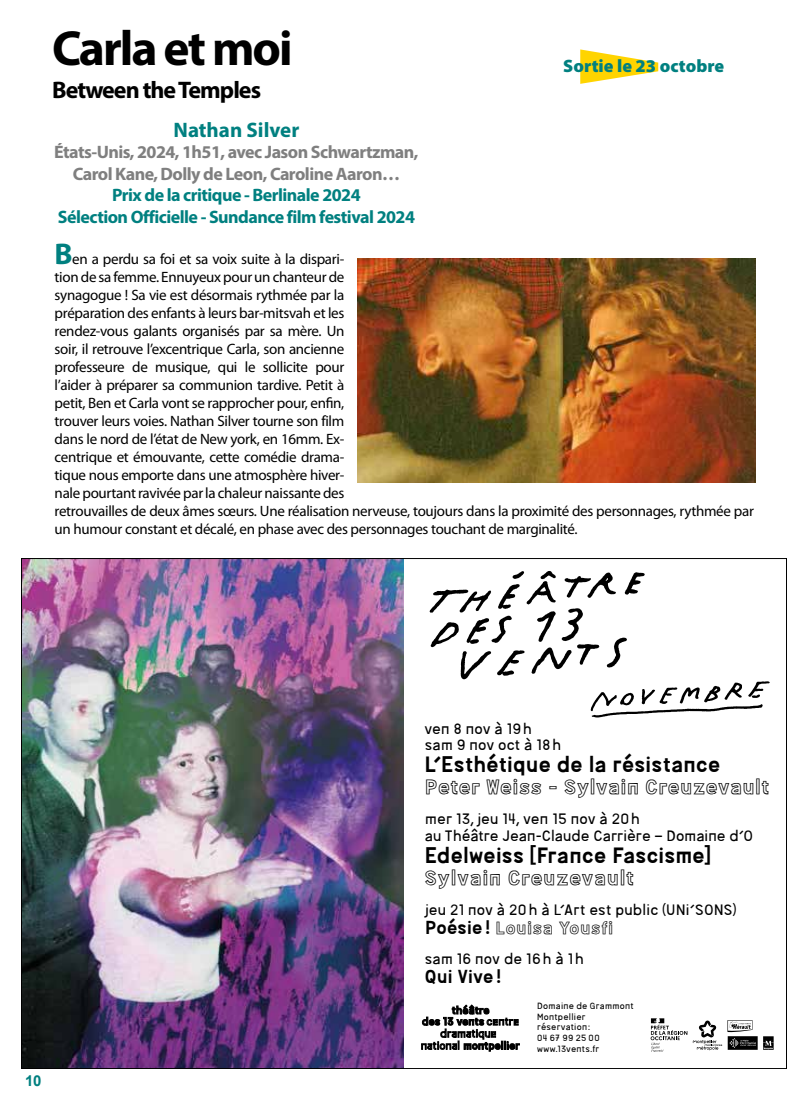
<style>
.page{position:relative;width:808px;height:1106px;background:#fff}
.page>*{position:absolute;margin:0;border:0;box-sizing:border-box;transform-origin:0 0}
.t1{font:700 49.5px "Myriad Pro";letter-spacing:-.04em;color:#000}
.t2{font:700 24px "Myriad Pro";letter-spacing:-.04em;color:#000}
.t3{font:700 22.05px "antigone";letter-spacing:.015em;color:#000}
.t4{font:22.05px "antigone OUTLINED";letter-spacing:.005em;color:#000}
.t5{font:700 21px "Myriad Pro";color:#008080}
.t6{font:18.75px "antigone OUTLINED";letter-spacing:.015em;color:#000}
.t7{font:700 18.75px "antigone";letter-spacing:.02em;color:#000}
.t8{font:700 18px/21.6px "Myriad Pro";letter-spacing:-.03em;color:#7f7f7f;text-align:center}
.t9{font:700 18px/21.6px "Myriad Pro";letter-spacing:-.03em;color:#008080;text-align:center}
.t10{font:900 18px "Myriad Pro";color:#008080}
.t11{font:15px/18px "Myriad Pro";letter-spacing:-.02em;color:#000}
.t12{font:15px/16.5px "Antigone";letter-spacing:.01em;color:#000}
.t13{font:700 15px "Arial";color:#008080}
.t14{font:9px/10.5px "Antigone";letter-spacing:.025em;color:#000}
.s1{font-weight:700;font-size:30px;color:#008080}
.s2{font-family:"antigone";font-weight:700}
</style>
<div class="page">
<svg style="left:580px;top:49px;width:78px;height:35px"></svg>
<img style="left:23px;top:560px;width:381px;height:506px">
<svg style="left:421px;top:1004px;width:99px;height:47px"></svg>
<svg style="left:693px;top:1020px;width:81px;height:30px"></svg>
<svg style="left:651px;top:1018px;width:36px;height:33px"></svg>
<svg style="left:430px;top:571px;width:340px;height:146px"></svg>
<img style="left:357px;top:258px;width:398px;height:224px">
<h1 class="t1" style="left:52px;top:16px;width:242px">Carla et moi</h1>
<h2 class="t2" style="left:52px;top:74px;width:211px">Between the Temples</h2>
<p class="t10" style="left:563px;top:56px;width:162px">Sortie le 23 octobre</p>
<h3 class="t5" style="left:173px;top:116px;width:127px">Nathan Silver</h3>
<p class="t8" style="left:54px;top:141px;width:366px">États-Unis, 2024, 1h51, avec Jason Schwartzman,<br>Carol Kane, Dolly de Leon, Caroline Aaron…</p>
<p class="t9" style="left:58px;top:184px;width:359px">Prix de la critique - Berlinale 2024<br>Sélection Officielle - Sundance film festival 2024</p>
<p class="t11" style="left:55px;top:250px;width:701px"><span class="s1">B</span>en a perdu sa foi et sa voix suite à la dispari-<br>tion de sa femme. Ennuyeux pour un chanteur de<br>synagogue ! Sa vie est désormais rythmée par la<br>préparation des enfants à leurs bar-mitsvah et les<br>rendez-vous galants organisés par sa mère. Un<br>soir, il retrouve l’excentrique Carla, son ancienne<br>professeure de musique, qui le sollicite pour<br>l’aider à préparer sa communion tardive. Petit à<br>petit, Ben et Carla vont se rapprocher pour, enfin,<br>trouver leurs voies. Nathan Silver tourne son film<br>dans le nord de l’état de New york, en 16mm. Ex-<br>centrique et émouvante, cette comédie drama-<br>tique nous emporte dans une atmosphère hiver-<br>nale pourtant ravivée par la chaleur naissante des<br>retrouvailles de deux âmes sœurs. Une réalisation nerveuse, toujours dans la proximité des personnages, rythmée par un humour constant et décalé, en phase avec des personnages touchant de marginalité.</p>
<p class="t13" style="left:25px;top:1071px;width:18px">10</p>
<p class="t12" style="left:425px;top:719px;width:138px">ven 8 nov à 19h sam 9 nov oct à 18h</p>
<h3 class="t3" style="left:425px;top:749px;width:297px">L’Esthétique de la résistance</h3>
<h3 class="t4" style="left:425px;top:773px;width:346px">Peter Weiss - Sylvain Creuzevault</h3>
<p class="t12" style="left:425px;top:810px;width:330px">mer 13, jeu 14, ven 15 nov à 20h<br>au Théâtre Jean-Claude Carrière — Domaine d’O</p>
<h3 class="t3" style="left:425px;top:840px;width:287px">Edelweiss [France Fascisme]</h3>
<h3 class="t4" style="left:424px;top:863px;width:211px">Sylvain Creuzevault</h3>
<p class="t12" style="left:425px;top:900px;width:313px">jeu 21 nov à 20h à L’Art est public (UNi’SONS)</p>
<p class="t6" style="left:425px;top:915px;width:189px"><span class="s2">Poésie !</span> Louisa Yousfi</p>
<p class="t12" style="left:425px;top:949px;width:161px">sam 16 nov de 16h à 1h</p>
<p class="t7" style="left:425px;top:963px;width:78px">Qui Vive !</p>
<p class="t14" style="left:537px;top:1000px;width:98px">Domaine de Grammont<br>Montpellier réservation:<br>04 67 99 25 00 www.13vents.fr</p>
</div>
